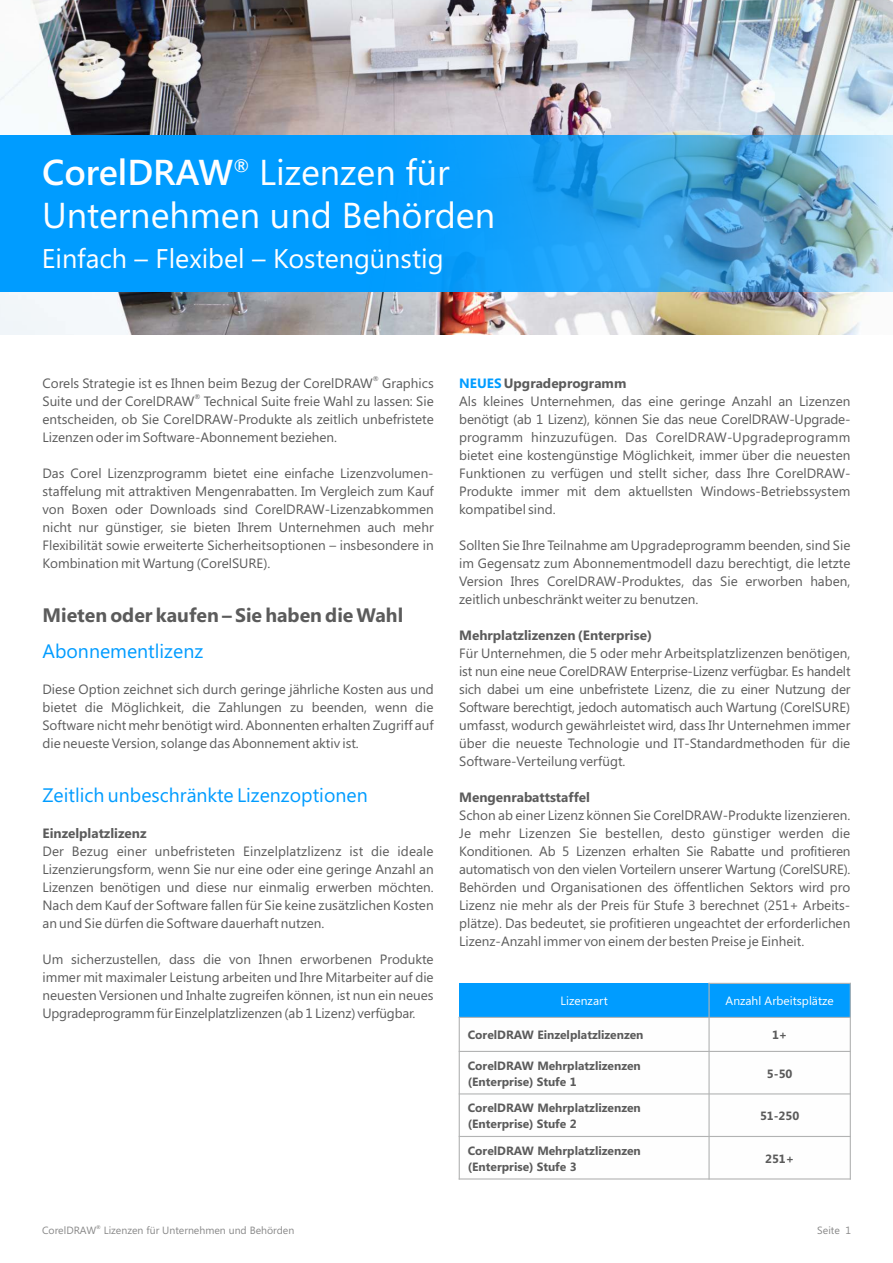
<style>
.page{position:relative;width:893px;height:1263px;background:#fff}
.page>*{position:absolute;margin:0;border:0;box-sizing:border-box;transform-origin:0 0}
.t1{font:36px/43px "Segoe UI";color:#fefefe}
.t2{font:27px "Segoe UI";color:#fefefe}
.t3{font:19.5px "Segoe UI";color:#009cff}
.t4{font:700 19.5px "Segoe UI";color:#5b5b5b}
.t5{font:600 18px "Segoe UI";color:#fefefe}
.t6{font:13.5px/18px "Segoe UI";color:#5b5b5b;text-align:justify}
.t7{font:700 13.5px "Segoe UI";color:#5b5b5b}
.t8{font:700 12px/15.9px "Segoe UI";color:#5b5b5b}
.t9{font:12px "Segoe UI";color:#fefefe}
.t10{font:10.5px "Segoe UI";color:#898989}
.t11{font:6.75px "Segoe UI";color:#5b5b5b}
.t12{font:5.25px "Segoe UI";color:#727271}
.s1{font-weight:600}
.s2{font-weight:700;color:#009cff}
.s3{font-weight:700}
</style>
<div class="page">
<img style="left:0;top:0;width:893px;height:335px">
<img style="left:0;top:135px;width:893px;height:156px">
<div style="left:459px;top:983px;width:250px;height:34px;background:#009cff"></div>
<div style="left:709px;top:983px;width:141px;height:34px;background:#009cff"></div>
<hr style="left:459px;top:1017px;width:1px;height:162px;background:#b2b3b3">
<hr style="left:708px;top:983px;width:2px;height:196px;background:#b2b3b3">
<hr style="left:850px;top:983px;width:1px;height:196px;background:#b2b3b3">
<hr style="left:459px;top:1178px;width:392px;height:1px;background:#b2b3b3">
<hr style="left:459px;top:1136px;width:392px;height:1px;background:#b2b3b3">
<hr style="left:459px;top:1093px;width:392px;height:1px;background:#b2b3b3">
<hr style="left:459px;top:1051px;width:392px;height:1px;background:#b2b3b3">
<hr style="left:459px;top:1017px;width:392px;height:1px;background:#b2b3b3">
<hr style="left:708px;top:983px;width:143px;height:1px;background:#b2b3b3">
<h1 class="t1" style="left:42px;top:154px;width:455px"><span class="s1">CorelDRAW</span> Lizenzen für<br>Unternehmen und Behörden</h1>
<h3 class="t5" style="left:233px;top:159px;width:17px">®</h3>
<h2 class="t2" style="left:42px;top:248px;width:403px">Einfach – Flexibel – Kostengünstig</h2>
<p class="t11" style="left:373px;top:376px;width:8px">®</p>
<p class="t6" style="left:43px;top:375px;width:393px">Corels Strategie ist es Ihnen beim Bezug der CorelDRAW Graphics</p>
<p class="t11" style="left:194px;top:394px;width:8px">®</p>
<p class="t6" style="left:43px;top:393px;width:393px">Suite und der CorelDRAW Technical Suite freie Wahl zu lassen: Sie entscheiden, ob Sie CorelDRAW-Produkte als zeitlich unbefristete Lizenzen oder im Software-Abonnement beziehen.</p>
<p class="t6" style="left:42px;top:465px;width:393px">Das Corel Lizenzprogramm bietet eine einfache Lizenzvolumen&shy;staffelung mit attraktiven Mengenrabatten. Im Vergleich zum Kauf von Boxen oder Downloads sind CorelDRAW-Lizenzabkommen nicht nur günstiger, sie bieten Ihrem Unternehmen auch mehr Flexibilität sowie erweiterte Sicherheitsoptionen – insbesondere in Kombination mit Wartung (CorelSURE).</p>
<h3 class="t4" style="left:42px;top:608px;width:362px">Mieten oder kaufen – Sie haben die Wahl</h3>
<h3 class="t3" style="left:42px;top:644px;width:162px">Abonnementlizenz</h3>
<p class="t6" style="left:42px;top:681px;width:393px">Diese Option zeichnet sich durch geringe jährliche Kosten aus und bietet die Möglichkeit, die Zahlungen zu beenden, wenn die Software nicht mehr benötigt wird. Abonnenten erhalten Zugriff auf die neueste Version, solange das Abonnement aktiv ist.</p>
<h3 class="t3" style="left:42px;top:788px;width:327px">Zeitlich unbeschränkte Lizenzoptionen</h3>
<p class="t7" style="left:42px;top:828px;width:106px">Einzelplatzlizenz</p>
<p class="t6" style="left:42px;top:843px;width:393px">Der Bezug einer unbefristeten Einzelplatzlizenz ist die ideale Lizenzierungsform, wenn Sie nur eine oder eine geringe Anzahl an Lizenzen benötigen und diese nur einmalig erwerben möchten.<br>Nach dem Kauf der Software fallen für Sie keine zusätzlichen Kosten an und Sie dürfen die Software dauerhaft nutzen.</p>
<p class="t6" style="left:42px;top:951px;width:393px">Um sicherzustellen, dass die von Ihnen erworbenen Produkte immer mit maximaler Leistung arbeiten und Ihre Mitarbeiter auf die neuesten Versionen und Inhalte zugreifen können, ist nun ein neues Upgradeprogrammfür Einzelplatzlizenzen (ab 1 Lizenz) verfügbar.</p>
<p class="t6" style="left:459px;top:375px;width:393px;text-align:left"><span class="s2">NEUES</span> <span class="s3">Upgradeprogramm<br></span>Als kleines Unternehmen, das eine geringe Anzahl an Lizenzen benötigt (ab 1 Lizenz), können Sie das neue CorelDRAW-Upgrade&shy;programm hinzuzufügen. Das CorelDRAW-Upgradeprogramm bietet eine kostengünstige Möglichkeit, immer über die neuesten Funktionen zu verfügen und stellt sicher, dass Ihre CorelDRAW-Produkte immer mit dem aktuellsten Windows-Betriebssystem kompatibel sind.</p>
<p class="t6" style="left:459px;top:537px;width:393px">Sollten Sie Ihre Teilnahme am Upgradeprogramm beenden, sind Sie im Gegensatz zum Abonnementmodell dazu berechtigt, die letzte Version Ihres CorelDRAW-Produktes, das Sie erworben haben, zeitlich unbeschränkt weiter zu benutzen.</p>
<p class="t7" style="left:459px;top:630px;width:194px">Mehrplatzlizenzen (Enterprise)</p>
<p class="t6" style="left:459px;top:645px;width:393px">Für Unternehmen, die 5 oder mehr Arbeitsplatzlizenzen benötigen, ist nun eine neue CorelDRAW Enterprise-Lizenz verfügbar. Es handelt sich dabei um eine unbefristete Lizenz, die zu einer Nutzung der Software berechtigt, jedoch automatisch auch Wartung (CorelSURE) umfasst, wodurch gewährleistet wird, dass Ihr Unternehmen immer über die neueste Technologie und IT-Standardmethoden für die Software-Verteilung verfügt.</p>
<p class="t7" style="left:459px;top:792px;width:132px">Mengenrabattstaffel</p>
<p class="t6" style="left:459px;top:807px;width:393px">Schon ab einer Lizenz können Sie CorelDRAW-Produkte lizenzieren.<br>Je mehr Lizenzen Sie bestellen, desto günstiger werden die Konditionen. Ab 5 Lizenzen erhalten Sie Rabatte und profitieren automatisch von den vielen Vorteilern unserer Wartung (CorelSURE).<br>Behörden und Organisationen des öffentlichen Sektors wird pro Lizenz nie mehr als der Preis für Stufe 3 berechnet (251+ Arbeits&shy;plätze). Das bedeutet, sie profitieren ungeachtet der erforderlichen Lizenz-Anzahl immer von einem der besten Preise je Einheit.</p>
<p class="t9" style="left:561px;top:996px;width:49px">Lizenzart</p>
<p class="t9" style="left:726px;top:997px;width:110px">Anzahl Arbeitsplätze</p>
<p class="t8" style="left:468px;top:1028px;width:177px">CorelDRAW Einzelplatzlizenzen</p>
<p class="t8" style="left:772px;top:1028px;width:17px">1+</p>
<p class="t8" style="left:468px;top:1058px;width:175px">CorelDRAW Mehrplatzlizenzen (Enterprise) Stufe 1</p>
<p class="t8" style="left:767px;top:1066px;width:27px">5-50</p>
<p class="t8" style="left:468px;top:1101px;width:175px">CorelDRAW Mehrplatzlizenzen (Enterprise) Stufe 2</p>
<p class="t8" style="left:760px;top:1109px;width:41px">51-250</p>
<p class="t8" style="left:468px;top:1144px;width:175px">CorelDRAW Mehrplatzlizenzen (Enterprise) Stufe 3</p>
<p class="t8" style="left:765px;top:1152px;width:31px">251+</p>
<p class="t12" style="left:96px;top:1225px;width:6px">®</p>
<p class="t10" style="left:42px;top:1227px;width:254px">CorelDRAW Lizenzen für Unternehmen und Behörden</p>
<p class="t10" style="left:817px;top:1227px;width:35px">Seite 1</p>
</div>
